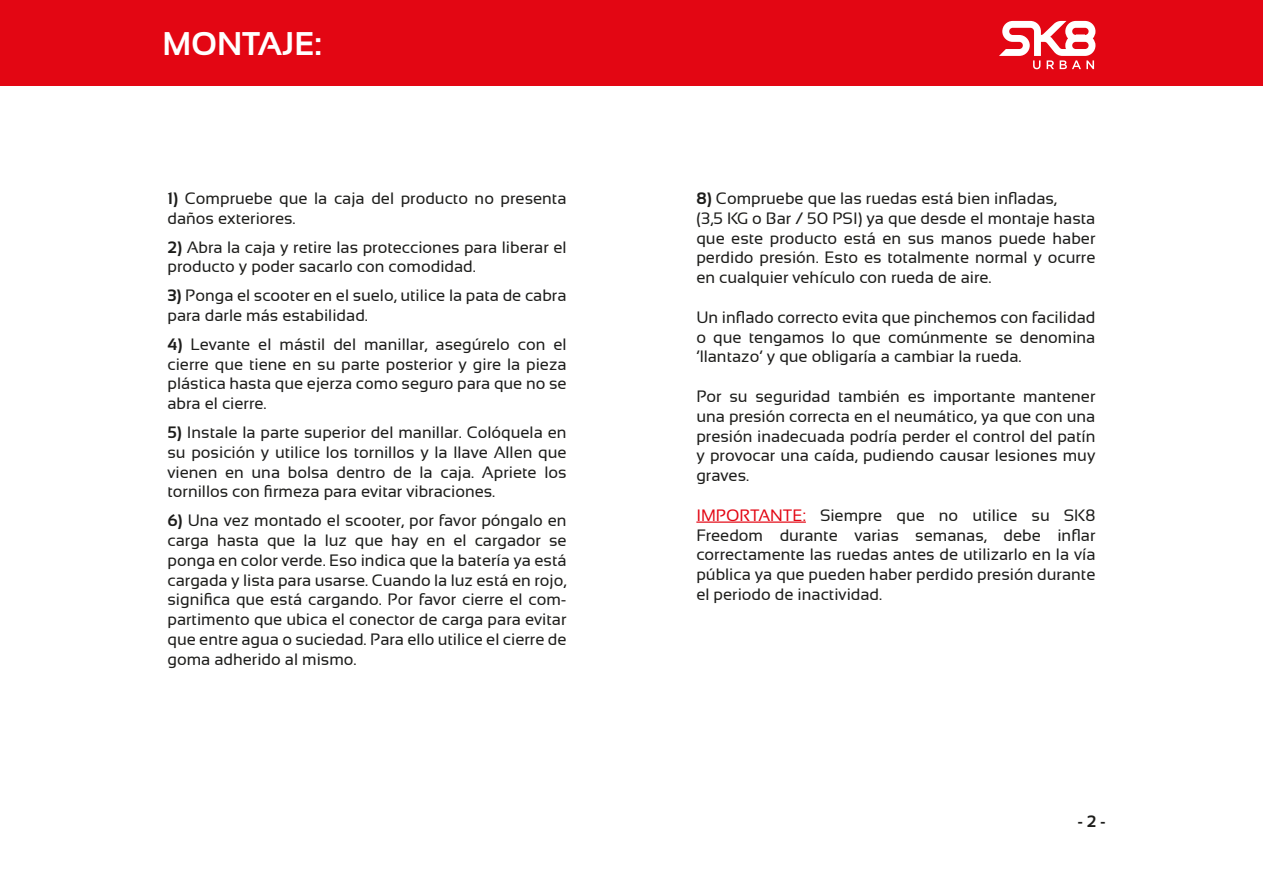
<style>
.page{position:relative;width:1263px;height:893px;background:#fff}
.page>*{position:absolute;margin:0;border:0;box-sizing:border-box;transform-origin:0 0}
.t1{font:700 32.85px "Sansation";color:#fff}
.t2{font:16.5px/19.8px "Sansation";color:#1d1d1b;text-align:justify}
.t3{font:700 16.5px "Sansation";color:#1d1d1b}
.s1{font-weight:700}
.s2{color:#e30613}
</style>
<div class="page">
<div style="left:0;top:0;width:1263px;height:85px;background:#e30613"></div>
<svg style="left:999px;top:21px;width:96px;height:48px"></svg>
<hr style="left:696px;top:521px;width:110px;height:2px;background:#e30613">
<h1 class="t1" style="left:162px;top:25px;width:161px">MONTAJE:</h1>
<p class="t2" style="left:167px;top:188px;width:401px"><span class="s1">1)</span> Compruebe que la caja del producto no presenta daños exteriores.</p>
<p class="t2" style="left:167px;top:237px;width:401px"><span class="s1">2)</span> Abra la caja y retire las protecciones para liberar el producto y poder sacarlo con comodidad.</p>
<p class="t2" style="left:167px;top:286px;width:401px"><span class="s1">3)</span> Ponga el scooter en el suelo, utilice la pata de cabra para darle más estabilidad.</p>
<p class="t2" style="left:167px;top:334px;width:401px"><span class="s1">4)</span> Levante el mástil del manillar, asegúrelo con el cierre que tiene en su parte posterior y gire la pieza plástica hasta que ejerza como seguro para que no se abra el cierre.</p>
<p class="t2" style="left:167px;top:422px;width:401px"><span class="s1">5)</span> Instale la parte superior del manillar. Colóquela en su posición y utilice los tornillos y la llave Allen que vienen en una bolsa dentro de la caja. Apriete los tornillos con firmeza para evitar vibraciones.</p>
<p class="t2" style="left:167px;top:510px;width:401px"><span class="s1">6)</span> Una vez montado el scooter, por favor póngalo en carga hasta que la luz que hay en el cargador se ponga en color verde. Eso indica que la batería ya está cargada y lista para usarse. Cuando la luz está en rojo, significa que está cargando. Por favor cierre el com&shy;partimento que ubica el conector de carga para evitar que entre agua o suciedad. Para ello utilice el cierre de goma adherido al mismo.</p>
<p class="t2" style="left:696px;top:188px;width:401px;text-align:left"><span class="s1">8)</span> Compruebe que las ruedas está bien infladas,<br>(3,5 KG o Bar / 50 PSI) ya que desde el montaje hasta que este producto está en sus manos puede haber perdido presión. Esto es totalmente normal y ocurre en cualquier vehículo con rueda de aire.</p>
<p class="t2" style="left:696px;top:307px;width:401px">Un inflado correcto evita que pinchemos con facilidad o que tengamos lo que comúnmente se denomina ‘llantazo’ y que obligaría a cambiar la rueda.</p>
<p class="t2" style="left:696px;top:386px;width:401px">Por su seguridad también es importante mantener una presión correcta en el neumático, ya que con una presión inadecuada podría perder el control del patín y provocar una caída, pudiendo causar lesiones muy graves.</p>
<p class="t2" style="left:696px;top:505px;width:401px"><span class="s2">IMPORTANTE:</span> Siempre que no utilice su SK8<br>Freedom durante varias semanas, debe inflar correctamente las ruedas antes de utilizarlo en la vía pública ya que pueden haber perdido presión durante el periodo de inactividad.</p>
<p class="t3" style="left:1077px;top:812px;width:30px">- 2 -</p>
</div>
